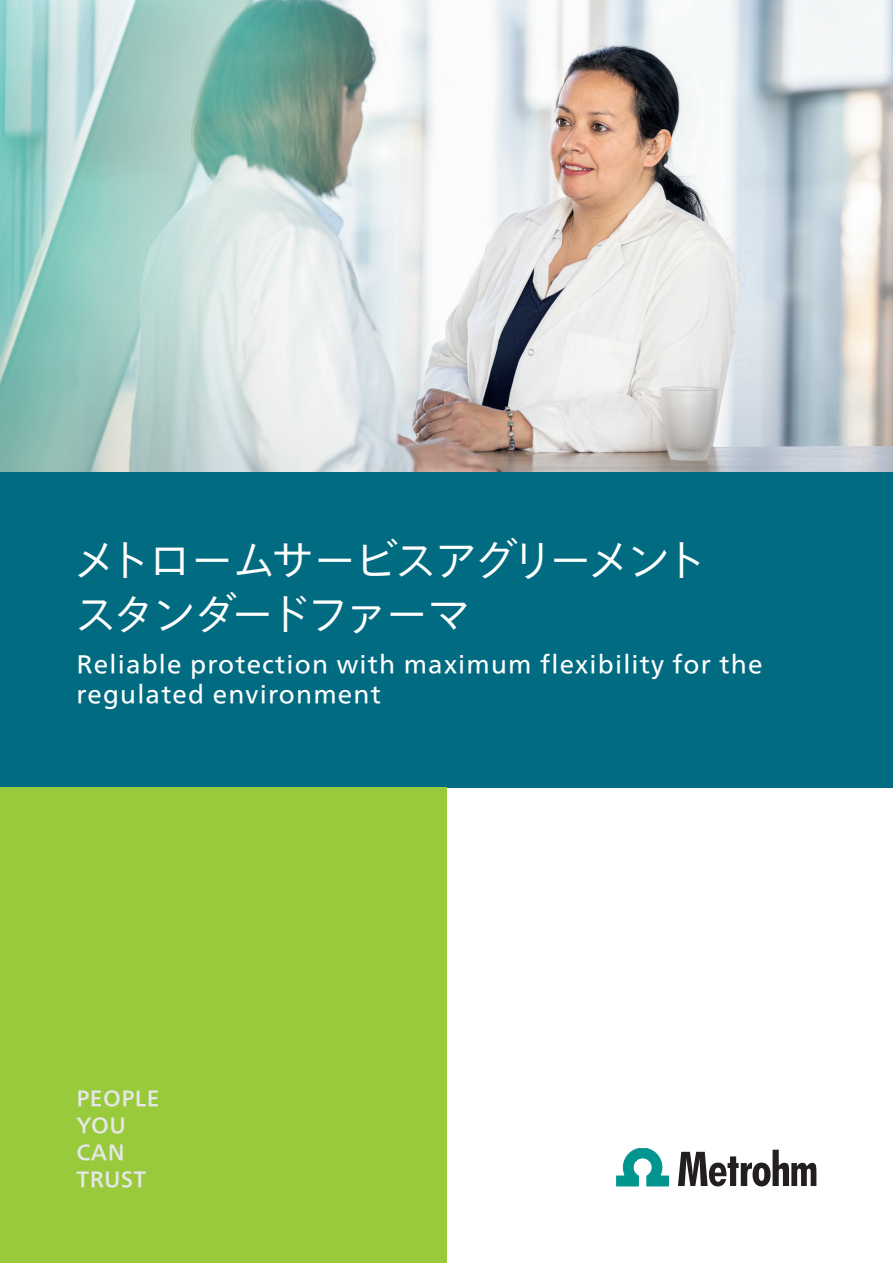
<style>
.page{position:relative;width:893px;height:1263px;background:#fff}
.page>*{position:absolute;margin:0;border:0;box-sizing:border-box;transform-origin:0 0}
.t1{font:300 45px/54px "Tazugane Gothic Std N";letter-spacing:-.13em;color:#fff}
.t2{font:24px/30px "Tazugane Gothic Std N";letter-spacing:.05em;color:#fff}
.t3{font:500 21px/27px "Tazugane Gothic Std N";letter-spacing:.02em;color:#e6e7e9}
</style>
<div class="page">
<img style="left:0;top:0;width:893px;height:472px">
<div style="left:0;top:472px;width:893px;height:315px;background:#016b82"></div>
<div style="left:0;top:787px;width:446px;height:476px;background:#99ca3b"></div>
<svg style="left:617px;top:1148px;width:52px;height:38px"></svg>
<svg style="left:678px;top:1150px;width:138px;height:36px"></svg>
<h1 class="t1" style="left:73px;top:536px;width:637px">メトロームサービスアグリーメントスタンダードファーマ</h1>
<p class="t2" style="left:77px;top:651px;width:687px">Reliable protection with maximum flexibility for the regulated environment</p>
<p class="t3" style="left:77px;top:1086px;width:85px">PEOPLE<br>YOU<br>CAN<br>TRUST</p>
</div>
